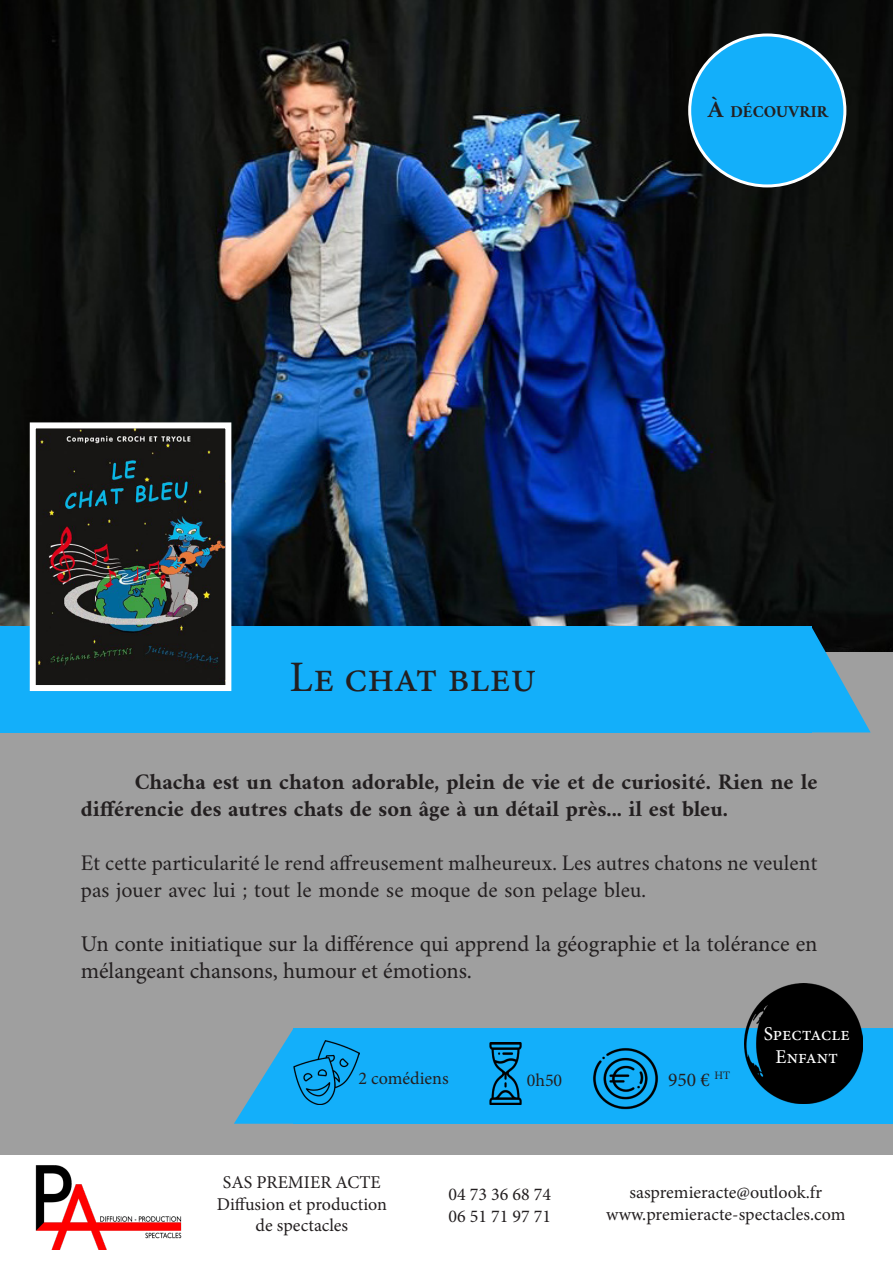
<style>
.page{position:relative;width:893px;height:1263px;background:#fff}
.page>*{position:absolute;margin:0;border:0;box-sizing:border-box;transform-origin:0 0}
.t1{font:43.5px "Minion Pro";color:#231f20}
.t2{font:22.5px/27px "Amiri";color:#231f20}
.t3{font:700 22.5px/27px "Amiri";color:#231f20}
.t4{font:22.5px/27px "Minion Pro";letter-spacing:-.005em;color:#231f20}
.t5{font:19.5px "Minion Pro";color:#fff}
.t6{font:19.5px "Minion Pro";color:#231f20}
.t7{font:18px "Minion Pro";color:#231f20}
.t8{font:700 16.8px "Amiri";color:#231f20}
.s1{font-size:24px}
</style>
<div class="page">
<img style="left:0;top:0;width:893px;height:653px">
<div style="left:0;top:653px;width:893px;height:610px;background:#9f9f9f"></div>
<div style="left:0;top:626px;width:811px;height:106px;background:#13affa"></div>
<svg style="left:811px;top:626px;width:60px;height:106px"></svg>
<div style="left:293px;top:1028px;width:600px;height:96px;background:#13affa"></div>
<svg style="left:234px;top:1029px;width:95px;height:95px"></svg>
<img style="left:37px;top:429px;width:187px;height:255px">
<div style="left:30px;top:422px;width:201px;height:269px;border:6px solid #fff"></div>
<div style="left:690px;top:35px;width:155px;height:151px;background:#13affa;border-radius:50%"></div>
<div style="left:688px;top:33px;width:158px;height:154px;border:3px solid #fff;border-radius:50%"></div>
<img style="left:293px;top:1041px;width:66px;height:63px">
<img style="left:489px;top:1042px;width:33px;height:62px">
<img style="left:593px;top:1048px;width:65px;height:62px">
<div style="left:0;top:1156px;width:893px;height:107px;background:#fff"></div>
<img style="left:36px;top:1165px;width:146px;height:84px">
<img style="left:744px;top:983px;width:118px;height:120px">
<p class="t8" style="left:708px;top:102px;width:122px"><span class="s1">À</span> DÉCOUVRIR</p>
<p class="t1" style="left:289px;top:648px;width:248px">Le chat bleu</p>
<p class="t3" style="left:81px;top:767px;width:738px;text-indent:54px">Chacha est un chaton adorable, plein de vie et de curiosité. Rien ne le différencie des autres chats de son âge à un détail près... il est bleu.</p>
<p class="t2" style="left:81px;top:848px;width:738px">Et cette particularité le rend affreusement malheureux. Les autres chatons ne veulent pas jouer avec lui ; tout le monde se moque de son pelage bleu.</p>
<p class="t4" style="left:81px;top:930px;width:738px">Un conte initiatique sur la différence qui apprend la géographie et la tolérance en mélangeant chansons, humour et émotions.</p>
<p class="t7" style="left:359px;top:1066px;width:91px">2 comédiens</p>
<p class="t7" style="left:527px;top:1068px;width:37px">0h50</p>
<p class="t6" style="left:668px;top:1066px;width:64px">950 € <sup>HT</sup></p>
<p class="t5" style="left:764px;top:1020px;width:88px">Spectacle</p>
<p class="t5" style="left:776px;top:1043px;width:64px">Enfant</p>
<p class="t7" style="left:223px;top:1170px;width:159px">SAS PREMIER ACTE</p>
<p class="t7" style="left:217px;top:1192px;width:172px">Diffusion et production</p>
<p class="t7" style="left:256px;top:1214px;width:94px">de spectacles</p>
<p class="t7" style="left:448px;top:1182px;width:104px">04 73 36 68 74</p>
<p class="t7" style="left:448px;top:1204px;width:104px">06 51 71 97 71</p>
<p class="t7" style="left:629px;top:1181px;width:194px">saspremieracte@outlook.fr</p>
<p class="t7" style="left:606px;top:1202px;width:241px">www.premieracte-spectacles.com</p>
</div>
